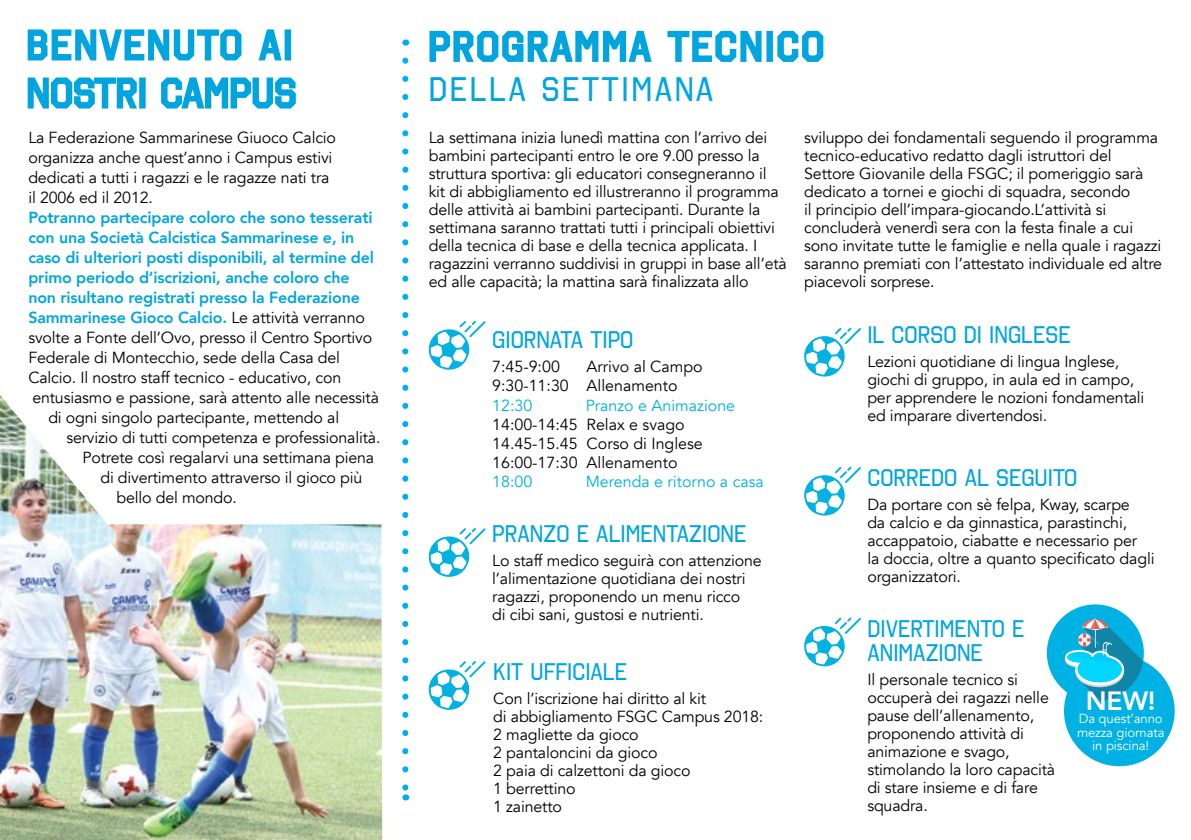
<style>
.page{position:relative;width:1191px;height:840px;background:#fff}
.page>*{position:absolute;margin:0;border:0;box-sizing:border-box;transform-origin:0 0}
.t1{font:40px/48px "Octin College Free";letter-spacing:.025em;color:#00a5df}
.t2{font:40px "Octin College Free";letter-spacing:.075em;color:#00a5df}
.t3{font:34px "Octin College Free";letter-spacing:.075em;color:#00a5df}
.t4{font:800 26.4px "Avenir";color:#fff}
.t5{font:24px/24px "Octin College Free";color:#00a5df}
.t6{font:16px/18px "Avenir";letter-spacing:-.01em;color:#000}
.t7{font:800 16px "Avenir";letter-spacing:-.01em;color:#00a5df}
.t8{font:16px "Avenir";color:#00b1e2}
.t9{font:13.2px/13.2px "Avenir";letter-spacing:-.01em;color:#fff;text-align:center}
.s1{font-weight:400;color:#000}
</style>
<div class="page">
<div style="left:1064px;top:655px;width:110px;height:110px;background:#00b1e3;border-radius:50%"></div>
<img style="left:0;top:395px;width:382px;height:444px">
<svg style="left:402px;top:60px;width:6px;height:728px"></svg>
<svg style="left:429px;top:321px;width:56px;height:48px"></svg>
<svg style="left:804px;top:327px;width:57px;height:49px"></svg>
<svg style="left:804px;top:466px;width:57px;height:49px"></svg>
<svg style="left:804px;top:617px;width:57px;height:49px"></svg>
<svg style="left:429px;top:661px;width:56px;height:48px"></svg>
<svg style="left:429px;top:528px;width:56px;height:48px"></svg>
<div style="left:1046px;top:604px;width:97px;height:97px;background:#00b1e3;border-radius:50%"></div>
<svg style="left:1065px;top:617px;width:78px;height:83px"></svg>
<svg style="left:27px;top:29px;width:269px;height:80px"></svg>
<svg style="left:429px;top:30px;width:223px;height:32px"></svg>
<svg style="left:667px;top:30px;width:95px;height:32px"></svg>
<div style="left:766px;top:31px;width:7px;height:31px;border:3px solid #00a5df"></div>
<svg style="left:777px;top:30px;width:47px;height:32px"></svg>
<h1 class="t1" style="left:27px;top:21px;width:271px">BENVENUTO AI<br>NOSTRI CAMPUS</h1>
<h1 class="t2" style="left:429px;top:24px;width:396px">PROGRAMMA TECNICO</h1>
<h2 class="t3" style="left:429px;top:70px;width:286px">DELLA SETTIMANA</h2>
<p class="t6" style="left:28px;top:128px;width:309px;line-height:20px">La Federazione Sammarinese Giuoco Calcio organizza anche quest’anno i Campus estivi dedicati a tutti i ragazzi e le ragazze nati tra il 2006 ed il 2012.</p>
<p class="t7" style="left:28px;top:205px;width:346px">Potranno partecipare coloro che sono tesserati</p>
<p class="t7" style="left:28px;top:225px;width:327px">con una Società Calcistica Sammarinese e, in</p>
<p class="t7" style="left:28px;top:245px;width:347px">caso di ulteriori posti disponibili, al termine del</p>
<p class="t7" style="left:28px;top:265px;width:323px">primo periodo d’iscrizioni, anche coloro che</p>
<p class="t7" style="left:28px;top:285px;width:333px">non risultano registrati presso la Federazione</p>
<p class="t7" style="left:28px;top:305px;width:338px">Sammarinese Gioco Calcio. <span class="s1">Le attività verranno</span></p>
<p class="t6" style="left:28px;top:329px;width:345px">svolte a Fonte dell’Ovo, presso il Centro Sportivo</p>
<p class="t6" style="left:28px;top:349px;width:313px">Federale di Montecchio, sede della Casa del</p>
<p class="t6" style="left:28px;top:369px;width:314px">Calcio. Il nostro staff tecnico - educativo, con</p>
<p class="t6" style="left:32px;top:389px;width:348px">entusiasmo e passione, sarà attento alle necessità</p>
<p class="t6" style="left:48px;top:409px;width:292px">di ogni singolo partecipante, mettendo al</p>
<p class="t6" style="left:66px;top:429px;width:316px">servizio di tutti competenza e professionalità.</p>
<p class="t6" style="left:82px;top:449px;width:293px">Potrete così regalarvi una settimana piena</p>
<p class="t6" style="left:100px;top:469px;width:263px">di divertimento attraverso il gioco più</p>
<p class="t6" style="left:116px;top:489px;width:122px">bello del mondo.</p>
<p class="t6" style="left:429px;top:129px;width:359px">La settimana inizia lunedì mattina con l’arrivo dei bambini partecipanti entro le ore 9.00 presso la struttura sportiva: gli educatori consegneranno il kit di abbigliamento ed illustreranno il programma delle attività ai bambini partecipanti. Durante la settimana saranno trattati tutti i principali obiettivi della tecnica di base e della tecnica applicata. I ragazzini verranno suddivisi in gruppi in base all’età ed alle capacità; la mattina sarà finalizzata allo</p>
<p class="t6" style="left:804px;top:129px;width:359px">sviluppo dei fondamentali seguendo il programma tecnico-educativo redatto dagli istruttori del Settore Giovanile della FSGC; il pomeriggio sarà dedicato a tornei e giochi di squadra, secondo<br>il principio dell’impara-giocando.L’attività si concluderà venerdì sera con la festa finale a cui sono invitate tutte le famiglie e nella quale i ragazzi saranno premiati con l’attestato individuale ed altre piacevoli sorprese.</p>
<h3 class="t5" style="left:492px;top:327px;width:143px">GIORNATA TIPO</h3>
<p class="t6" style="left:492px;top:358px;width:69px">7:45-9:00</p>
<h3 class="t5" style="left:867px;top:322px;width:205px">IL CORSO DI INGLESE</h3>
<p class="t6" style="left:867px;top:352px;width:279px">Lezioni quotidiane di lingua Inglese, giochi di gruppo, in aula ed in campo, per apprendere le nozioni fondamentali ed imparare divertendosi.</p>
<p class="t6" style="left:492px;top:357px;width:212px;line-height:19.2px;text-indent:94px">Arrivo al Campo<br>9:30-11:30 Allenamento</p>
<p class="t8" style="left:492px;top:395px;width:42px">12:30</p>
<p class="t8" style="left:586px;top:395px;width:151px">Pranzo e Animazione</p>
<p class="t6" style="left:492px;top:415px;width:212px;line-height:19.2px">14:00-14:45 Relax e svago<br>14.45-15.45 Corso di Inglese<br>16:00-17:30 Allenamento</p>
<p class="t8" style="left:492px;top:472px;width:42px">18:00</p>
<p class="t8" style="left:586px;top:472px;width:180px">Merenda e ritorno a casa</p>
<h3 class="t5" style="left:867px;top:465px;width:212px">CORREDO AL SEGUITO</h3>
<p class="t6" style="left:867px;top:495px;width:289px">Da portare con sè felpa, Kway, scarpe<br>da calcio e da ginnastica, parastinchi, accappatoio, ciabatte e necessario per<br>la doccia, oltre a quanto specificato dagli organizzatori.</p>
<h3 class="t5" style="left:492px;top:521px;width:256px">PRANZO E ALIMENTAZIONE</h3>
<p class="t6" style="left:492px;top:551px;width:271px">Lo staff medico seguirà con attenzione l’alimentazione quotidiana dei nostri ragazzi, proponendo un menu ricco<br>di cibi sani, gustosi e nutrienti.</p>
<h3 class="t5" style="left:867px;top:615px;width:159px">DIVERTIMENTO E<br>ANIMAZIONE</h3>
<p class="t6" style="left:867px;top:670px;width:189px">Il personale tecnico si occuperà dei ragazzi nelle pause dell’allenamento, proponendo attività di animazione e svago, stimolando la loro capacità di stare insieme e di fare squadra.</p>
<h3 class="t5" style="left:493px;top:659px;width:135px">KIT UFFICIALE</h3>
<p class="t6" style="left:493px;top:689px;width:272px">Con l’iscrizione hai diritto al kit<br>di abbigliamento FSGC Campus 2018:<br>2 magliette da gioco<br>2 pantaloncini da gioco<br>2 paia di calzettoni da gioco<br>1 berrettino<br>1 zainetto</p>
<h3 class="t4" style="left:1085px;top:680px;width:71px">NEW!</h3>
<p class="t9" style="left:1077px;top:712px;width:89px">Da quest’anno mezza giornata in piscina!</p>
</div>
